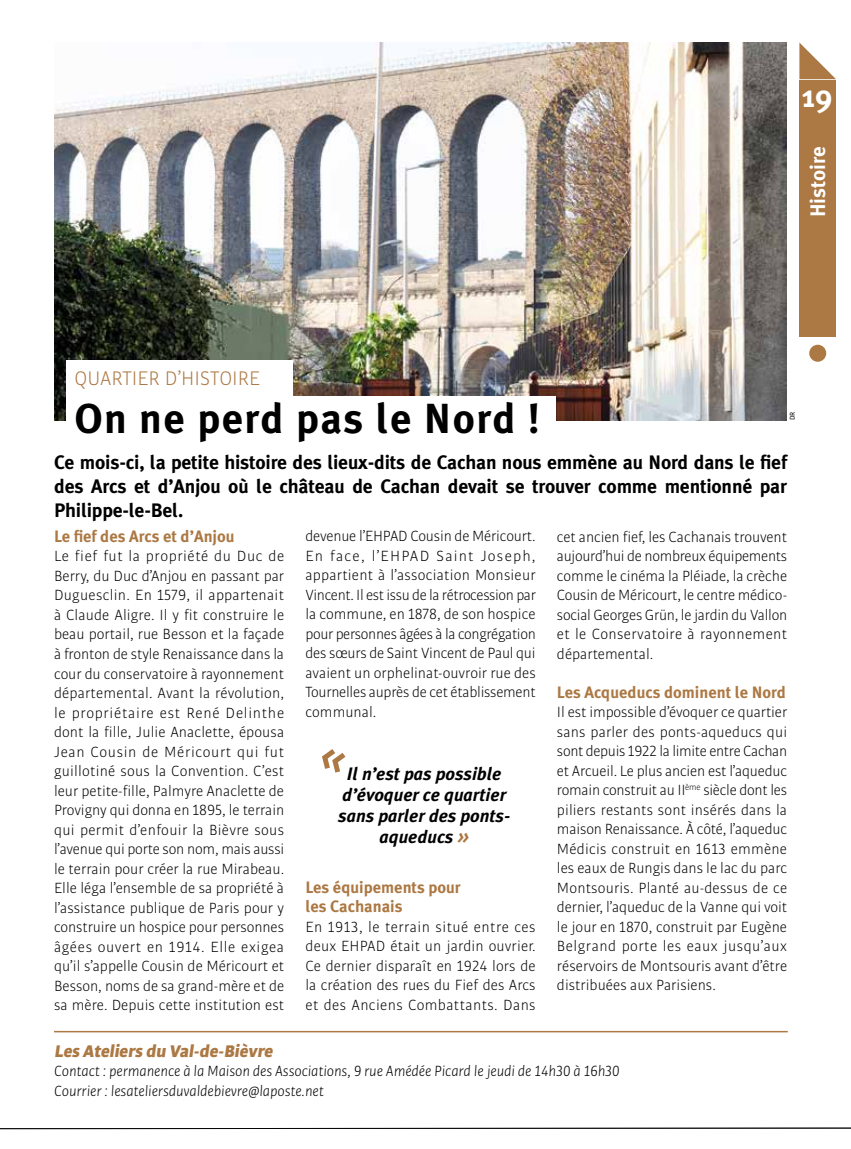
<style>
.page{position:relative;width:851px;height:1149px;background:#fff}
.page>*{position:absolute;margin:0;border:0;box-sizing:border-box;transform-origin:0 0}
.t1{font:700 42px "Meta Plus";letter-spacing:.035em;color:#000}
.t2{font:700 31.5px "Meta Plus";color:#fff}
.t3{font:300 21px "Bulo";color:#ac7843}
.t4{font:700 21px "Meta Plus";color:#fff}
.t5{font:700 19.5px/24px "Meta Plus";letter-spacing:-.01em;color:#000;text-align:justify}
.t6{font:italic 700 18px/21px "Meta Plus";color:#000;text-align:center}
.t7{font:900 18px "Bulo";color:#ac7843}
.t8{font:700 16.5px/19.5px "Meta Plus";color:#ac7843}
.t9{font:300 15.75px/19.5px "Bulo";color:#000;text-align:justify}
.t10{font:italic 300 15.75px/19.5px "Bulo";color:#000}
.t11{font:7.5px "Bulo";color:#000}
.s1{font-size:21px;color:#ac7843}
</style>
<div class="page">
<svg style="left:0;top:1127px;width:850px;height:2px"></svg>
<svg style="left:799px;top:43px;width:36px;height:36px"></svg>
<div style="left:799px;top:81px;width:37px;height:256px;background:#ac7843"></div>
<div style="left:809px;top:344px;width:17px;height:17px;background:#ac7843;border-radius:50%"></div>
<img style="left:54px;top:43px;width:732px;height:377px">
<div style="left:66px;top:360px;width:226px;height:44px;background:#fff"></div>
<div style="left:66px;top:396px;width:489px;height:51px;background:#fff"></div>
<hr style="left:54px;top:1030px;width:733px;height:2px;background:#ac7843">
<h2 class="t2" style="left:801px;top:78px;width:32px">19</h2>
<h3 class="t4" style="left:805px;top:217px;width:73px;rotate:-90deg">Histoire</h3>
<h3 class="t3" style="left:74px;top:365px;width:187px">QUARTIER D’HISTOIRE</h3>
<h1 class="t1" style="left:74px;top:394px;width:467px">On ne perd pas le Nord !</h1>
<p class="t11" style="left:787px;top:420px;width:10px;rotate:-90deg">DR</p>
<p class="t5" style="left:54px;top:450px;width:734px">Ce mois-ci, la petite histoire des lieux-dits de Cachan nous emmène au Nord dans le fief des Arcs et d’Anjou où le château de Cachan devait se trouver comme mentionné par Philippe-le-Bel.</p>
<p class="t8" style="left:54px;top:526px;width:182px">Le fief des Arcs et d’Anjou</p>
<p class="t9" style="left:54px;top:546px;width:232px">Le fief fut la propriété du Duc de Berry, du Duc d’Anjou en passant par Duguesclin. En 1579, il appartenait à Claude Aligre. Il y fit construire le beau portail, rue Besson et la façade à fronton de style Renaissance dans la cour du conservatoire à rayonnement départemental. Avant la révolution, le propriétaire est René Delinthe dont la fille, Julie Anaclette, épousa Jean Cousin de Méricourt qui fut guillotiné sous la Convention. C’est leur petite-fille, Palmyre Anaclette de Provigny qui donna en 1895, le terrain qui permit d’enfouir la Bièvre sous l’avenue qui porte son nom, mais aussi le terrain pour créer la rue Mirabeau.<br>Elle léga l’ensemble de sa propriété à l’assistance publique de Paris pour y construire un hospice pour personnes âgées ouvert en 1914. Elle exigea qu’il s’appelle Cousin de Méricourt et Besson, noms de sa grand-mère et de sa mère. Depuis cette institution est</p>
<p class="t9" style="left:305px;top:526px;width:232px">devenue l’EHPAD Cousin de Méricourt.<br>En face, l’EHPAD Saint Joseph, appartient à l’association Monsieur Vincent. Il est issu de la rétrocession par la commune, en 1878, de son hospice pour personnes âgées à la congrégation des sœurs de Saint Vincent de Paul qui avaient un orphelinat-ouvroir rue des Tournelles auprès de cet établissement communal.</p>
<p class="t6" style="left:338px;top:762px;width:173px">Il n’est pas possible d’évoquer ce quartier sans parler des ponts&shy;aqueducs <span class="s1">»</span></p>
<p class="t8" style="left:305px;top:876px;width:157px">Les équipements pour les Cachanais</p>
<p class="t9" style="left:305px;top:916px;width:232px">En 1913, le terrain situé entre ces deux EHPAD était un jardin ouvrier.<br>Ce dernier disparaît en 1924 lors de la création des rues du Fief des Arcs et des Anciens Combattants. Dans</p>
<p class="t9" style="left:557px;top:526px;width:232px">cet ancien fief, les Cachanais trouvent aujourd’hui de nombreux équipements comme le cinéma la Pléiade, la crèche Cousin de Méricourt, le centre médico&shy;social Georges Grün, le jardin du Vallon et le Conservatoire à rayonnement départemental.</p>
<p class="t8" style="left:557px;top:682px;width:230px">Les Acqueducs dominent le Nord</p>
<p class="t9" style="left:557px;top:701px;width:232px">Il est impossible d’évoquer ce quartier sans parler des ponts-aqueducs qui sont depuis 1922 la limite entre Cachan et Arcueil. Le plus ancien est l’aqueduc romain construit au II<sup>ème</sup> siècle dont les piliers restants sont insérés dans la maison Renaissance. À côté, l’aqueduc Médicis construit en 1613 emmène les eaux de Rungis dans le lac du parc Montsouris. Planté au-dessus de ce dernier, l’aqueduc de la Vanne qui voit le jour en 1870, construit par Eugène Belgrand porte les eaux jusqu’aux réservoirs de Montsouris avant d’être distribuées aux Parisiens.</p>
<p class="t7" style="left:54px;top:1038px;width:223px">Les Ateliers du Val-de-Bièvre</p>
<p class="t10" style="left:54px;top:1060px;width:567px">Contact : permanence à la Maison des Associations, 9 rue Amédée Picard le jeudi de 14h30 à 16h30<br>Courrier : lesateliersduvaldebievre@laposte.net</p>
</div>
